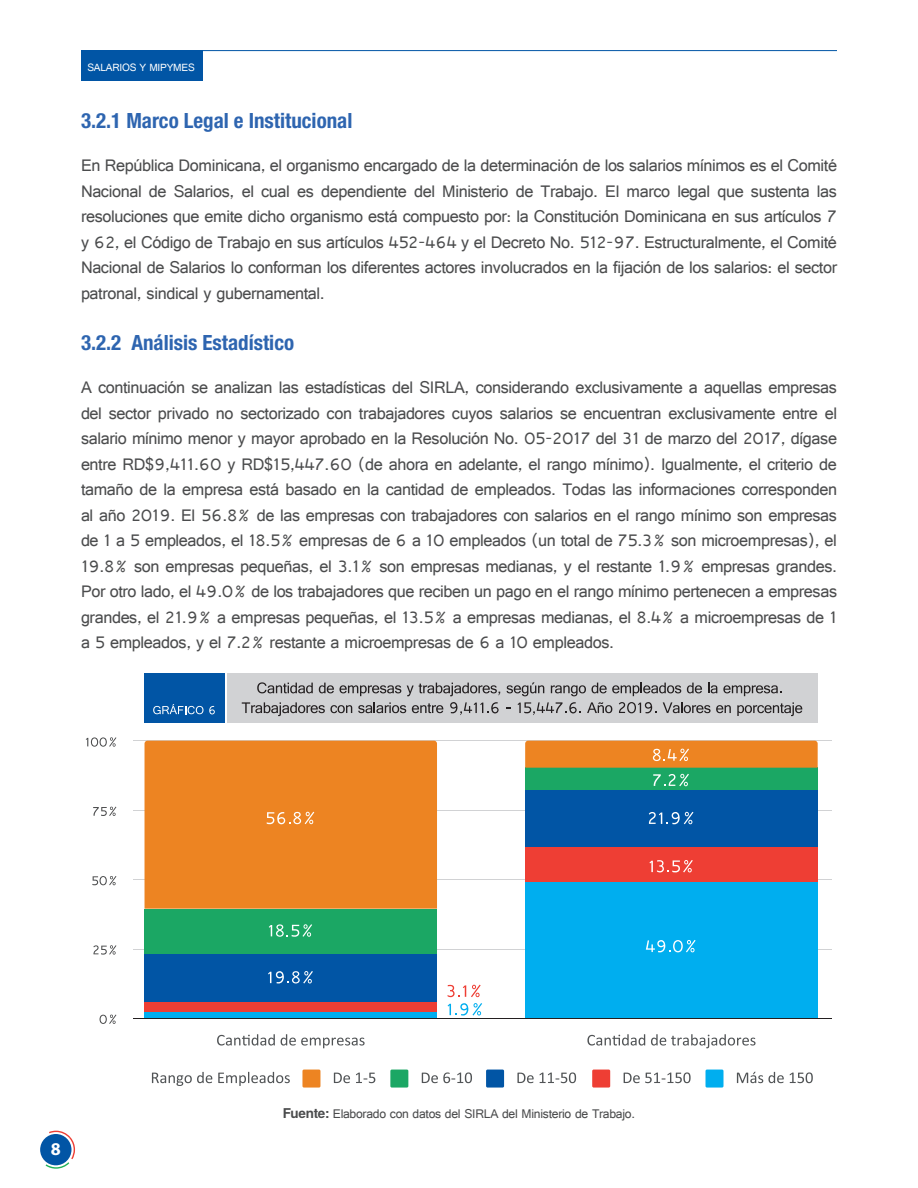
<style>
.page{position:relative;width:918px;height:1188px;background:#fff}
.page>*{position:absolute;margin:0;border:0;box-sizing:border-box;transform-origin:0 0}
.t1{font:700 condensed 21px "Helvetica Neue LT Pro";color:#2e65b0}
.t2{font:18px/25.5px "Raavi";letter-spacing:-.02em;color:#4b4c4d;text-align:justify}
.t3{font:700 18px "Myriad Pro";color:#fff}
.t4{font:13.5px "Raavi";letter-spacing:-.02em;color:#4b4c4d}
.t5{font:11.25px "Raavi";letter-spacing:-.02em;color:#fff}
.s1{font-family:"Te X Gyre Heros";font-weight:700}
</style>
<div class="page">
<hr style="left:180px;top:50px;width:657px;height:1px;background:#0155a5">
<div style="left:40px;top:1134px;width:31px;height:31px;background:#0155a5;border-radius:50%"></div>
<svg style="left:46px;top:1131px;width:29px;height:38px"></svg>
<div style="left:81px;top:50px;width:121px;height:31px;background:#0155a5"></div>
<div style="left:227px;top:673px;width:591px;height:50px;background:#d1d2d4"></div>
<svg style="left:257px;top:682px;width:56px;height:11px"></svg>
<svg style="left:319px;top:683px;width:15px;height:10px"></svg>
<svg style="left:340px;top:685px;width:61px;height:11px"></svg>
<svg style="left:407px;top:683px;width:93px;height:13px"></svg>
<svg style="left:507px;top:682px;width:37px;height:14px"></svg>
<svg style="left:551px;top:685px;width:35px;height:11px"></svg>
<svg style="left:592px;top:683px;width:89px;height:13px"></svg>
<svg style="left:687px;top:683px;width:15px;height:10px"></svg>
<svg style="left:708px;top:683px;width:9px;height:10px"></svg>
<svg style="left:723px;top:685px;width:59px;height:11px"></svg>
<svg style="left:242px;top:702px;width:110px;height:14px"></svg>
<svg style="left:358px;top:702px;width:48px;height:11px"></svg>
<svg style="left:412px;top:703px;width:31px;height:10px"></svg>
<svg style="left:450px;top:702px;width:49px;height:13px"></svg>
<svg style="left:518px;top:702px;width:63px;height:13px"></svg>
<svg style="left:587px;top:702px;width:25px;height:11px"></svg>
<svg style="left:619px;top:702px;width:38px;height:11px"></svg>
<svg style="left:663px;top:702px;width:68px;height:11px"></svg>
<svg style="left:737px;top:702px;width:65px;height:14px"></svg>
<div style="left:144px;top:673px;width:81px;height:50px;background:#0155a5"></div>
<svg style="left:153px;top:704px;width:50px;height:10px"></svg>
<svg style="left:209px;top:706px;width:6px;height:8px"></svg>
<hr style="left:133px;top:1019px;width:699px;height:1px;background:#231f20">
<hr style="left:133px;top:949px;width:699px;height:1px;background:#d1d2d4">
<hr style="left:133px;top:879px;width:699px;height:1px;background:#d1d2d4">
<hr style="left:133px;top:810px;width:699px;height:1px;background:#d1d2d4">
<hr style="left:133px;top:740px;width:699px;height:1px;background:#d1d2d4">
<svg style="left:448px;top:1003px;width:34px;height:13px"></svg>
<svg style="left:448px;top:985px;width:33px;height:12px"></svg>
<svg style="left:100px;top:1015px;width:16px;height:9px"></svg>
<svg style="left:93px;top:945px;width:23px;height:10px"></svg>
<svg style="left:92px;top:876px;width:24px;height:9px"></svg>
<svg style="left:93px;top:807px;width:23px;height:9px"></svg>
<svg style="left:86px;top:737px;width:30px;height:10px"></svg>
<div style="left:145px;top:1012px;width:292px;height:6px;background:#00aeef"></div>
<div style="left:145px;top:1002px;width:292px;height:10px;background:#ee3e34"></div>
<div style="left:145px;top:954px;width:292px;height:48px;background:#0155a5"></div>
<div style="left:145px;top:909px;width:292px;height:45px;background:#1ba764"></div>
<div style="left:145px;top:741px;width:292px;height:168px;background:#ed8422"></div>
<svg style="left:268px;top:971px;width:45px;height:12px"></svg>
<svg style="left:269px;top:924px;width:43px;height:13px"></svg>
<svg style="left:267px;top:812px;width:47px;height:12px"></svg>
<svg style="left:217px;top:1034px;width:58px;height:12px"></svg>
<svg style="left:281px;top:1034px;width:84px;height:14px"></svg>
<div style="left:525px;top:882px;width:293px;height:136px;background:#00aeef"></div>
<div style="left:525px;top:847px;width:293px;height:35px;background:#ee3e34"></div>
<div style="left:525px;top:790px;width:293px;height:57px;background:#0155a5"></div>
<div style="left:525px;top:768px;width:293px;height:22px;background:#1ba764"></div>
<svg style="left:646px;top:940px;width:50px;height:12px"></svg>
<svg style="left:649px;top:860px;width:44px;height:12px"></svg>
<svg style="left:649px;top:812px;width:44px;height:12px"></svg>
<svg style="left:653px;top:774px;width:36px;height:12px"></svg>
<div style="left:525px;top:741px;width:293px;height:27px;background:#ed8422"></div>
<svg style="left:587px;top:1034px;width:58px;height:12px"></svg>
<svg style="left:651px;top:1034px;width:105px;height:14px"></svg>
<svg style="left:152px;top:1072px;width:60px;height:14px"></svg>
<svg style="left:218px;top:1072px;width:72px;height:14px"></svg>
<div style="left:302px;top:1070px;width:18px;height:18px;background:#ed8422;border-radius:2px"></div>
<svg style="left:334px;top:1073px;width:16px;height:10px"></svg>
<svg style="left:356px;top:1073px;width:19px;height:10px"></svg>
<div style="left:390px;top:1070px;width:18px;height:18px;background:#1ba764;border-radius:2px"></div>
<svg style="left:422px;top:1072px;width:50px;height:11px"></svg>
<div style="left:486px;top:1070px;width:18px;height:18px;background:#0155a5;border-radius:2px"></div>
<svg style="left:517px;top:1073px;width:17px;height:10px"></svg>
<svg style="left:540px;top:1072px;width:36px;height:11px"></svg>
<div style="left:592px;top:1070px;width:18px;height:18px;background:#ee3e34;border-radius:2px"></div>
<svg style="left:624px;top:1072px;width:67px;height:11px"></svg>
<div style="left:706px;top:1070px;width:18px;height:18px;background:#00aeef;border-radius:2px"></div>
<svg style="left:737px;top:1072px;width:47px;height:11px"></svg>
<svg style="left:790px;top:1072px;width:23px;height:11px"></svg>
<p class="t5" style="left:87px;top:61px;width:109px">SALARIOS Y MIPYMES</p>
<p class="t1" style="left:81px;top:108px;width:273px">3.2.1 Marco Legal e Institucional</p>
<p class="t2" style="left:81px;top:152px;width:758px">En República Dominicana, el organismo encargado de la determinación de los salarios mínimos es el Comité Nacional de Salarios, el cual es dependiente del Ministerio de Trabajo. El marco legal que sustenta las resoluciones que emite dicho organismo está compuesto por: la Constitución Dominicana en sus artículos 7 y 62, el Código de Trabajo en sus artículos 452-464 y el Decreto No. 512-97. Estructuralmente, el Comité Nacional de Salarios lo conforman los diferentes actores involucrados en la fijación de los salarios: el sector patronal, sindical y gubernamental.</p>
<p class="t1" style="left:81px;top:330px;width:215px">3.2.2 Análisis Estadístico</p>
<p class="t2" style="left:81px;top:374px;width:758px">A continuación se analizan las estadísticas del SIRLA, considerando exclusivamente a aquellas empresas del sector privado no sectorizado con trabajadores cuyos salarios se encuentran exclusivamente entre el salario mínimo menor y mayor aprobado en la Resolución No. 05-2017 del 31 de marzo del 2017, dígase entre RD$9,411.60 y RD$15,447.60 (de ahora en adelante, el rango mínimo). Igualmente, el criterio de tamaño de la empresa está basado en la cantidad de empleados. Todas las informaciones corresponden al año 2019. El 56.8% de las empresas con trabajadores con salarios en el rango mínimo son empresas de 1 a 5 empleados, el 18.5% empresas de 6 a 10 empleados (un total de 75.3% son microempresas), el 19.8% son empresas pequeñas, el 3.1% son empresas medianas, y el restante 1.9% empresas grandes.<br>Por otro lado, el 49.0% de los trabajadores que reciben un pago en el rango mínimo pertenecen a empresas grandes, el 21.9% a empresas pequeñas, el 13.5% a empresas medianas, el 8.4% a microempresas de 1 a 5 empleados, y el 7.2% restante a microempresas de 6 a 10 empleados.</p>
<p class="t3" style="left:51px;top:1137px;width:11px">8</p>
<p class="t4" style="left:283px;top:1106px;width:354px"><span class="s1">Fuente:</span> Elaborado con datos del SIRLA del Ministerio de Trabajo.</p>
</div>
